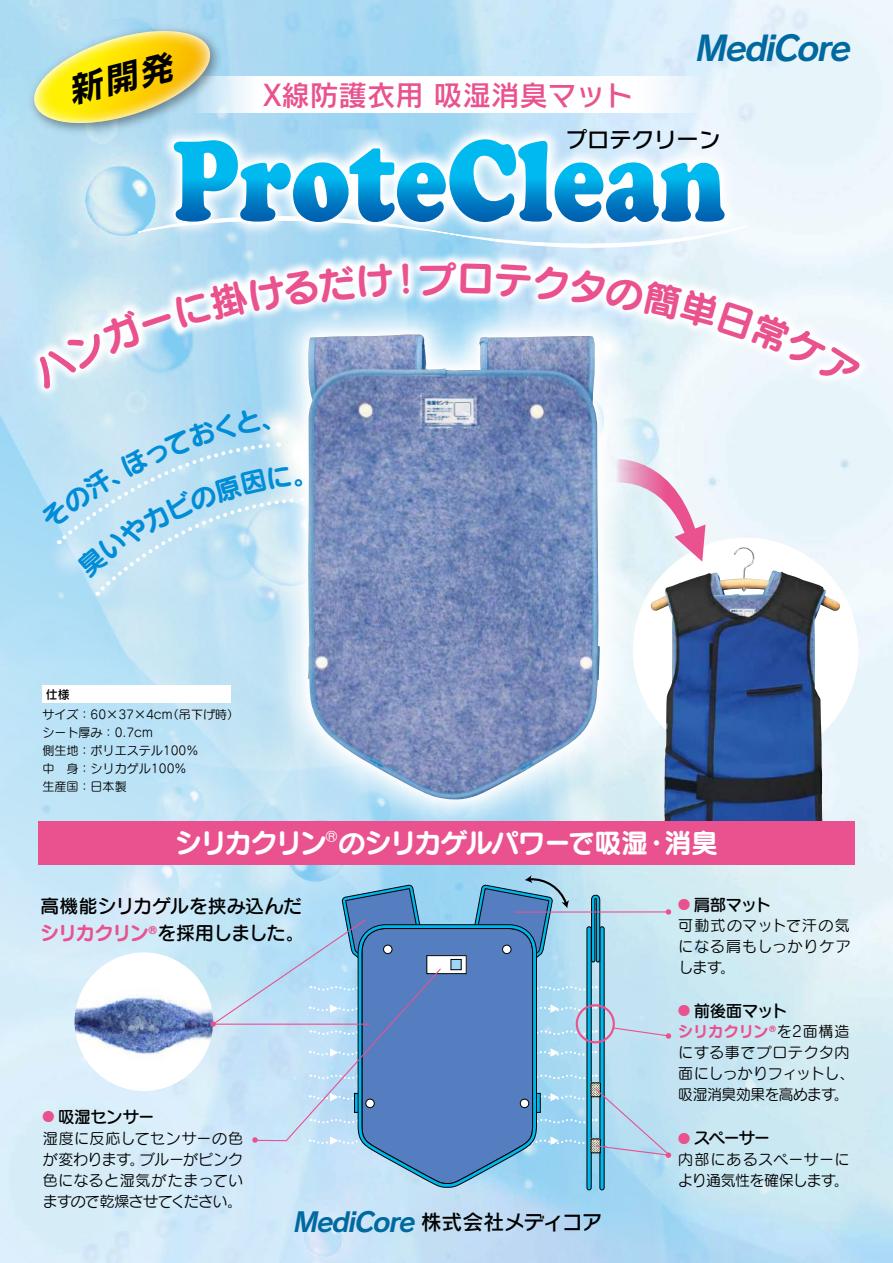
<style>
.page{position:relative;width:893px;height:1263px;background:#fff}
.page>*{position:absolute;margin:0;border:0;box-sizing:border-box;transform-origin:0 0}
.t1{font:37.65px "Seurat Pro B";color:#e9528e}
.t2{font:italic 33.9px "Rodin Pro B";color:#0069a0}
.t3{font:28.5px "Rodin NTLG Pro DB";color:#e9528e}
.t4{font:27px "Seurat Pro B";letter-spacing:-.045em;color:#fff}
.t5{font:italic 26.55px "Rodin Pro B";color:#0069a0}
.t6{font:22.35px "Rodin NTLG Pro DB";color:#000}
.t7{font:21px "Rodin NTLG Pro DB";letter-spacing:-.04em;color:#000}
.t8{font:18.75px "Seurat Pro DB";letter-spacing:-.005em;color:#000}
.t9{font:18.75px "Seurat Pro DB";letter-spacing:-.03em;color:#000}
.t10{font:18.75px "Seurat Pro B";letter-spacing:-.055em;color:#e9528e}
.t11{font:16.5px "Seurat Pro DB";letter-spacing:-.055em;color:#000}
.t12{font:15.75px "Seurat Pro M";color:#fff}
.t13{font:15px/21px "Seurat Pro M";letter-spacing:-.02em;color:#000}
.t14{font:15px "Seurat Pro M";letter-spacing:-.025em;color:#000}
.t15{font:15px/21px "Seurat Pro M";letter-spacing:.005em;color:#000;text-align:right}
.t16{font:15px/21px "Seurat Pro M";letter-spacing:.04em;color:#000}
.t17{font:15px "Seurat Pro B";letter-spacing:-.01em;color:#e9528e}
.t18{font:15px/21px "Seurat Pro M";letter-spacing:.035em;color:#000;text-align:right}
.t19{font:15px "Seurat Pro M";letter-spacing:.065em;color:#000}
.t20{font:15px "Seurat Pro M";letter-spacing:.045em;color:#000}
.t21{font:15px "Seurat Pro M";letter-spacing:-.045em;color:#000}
.t22{font:12px/18px "Seurat Pro M";color:#000}
.t23{font:12px "Seurat Pro DB";color:#e9528e}
.t24{font:12px "Seurat Pro DB";color:#000}
.t25{font:10.95px "Seurat Pro B";color:#e9528e}
.s1{font-family:"Seurat Pro M";color:#000}
</style>
<div class="page">
<img style="left:0;top:0;width:893px;height:1263px">
<img style="left:229px;top:120px;width:516px;height:19px">
<img style="left:229px;top:134px;width:500px;height:5px">
<div style="left:186px;top:76px;width:527px;height:37px;background:#fff"></div>
<div style="left:42px;top:685px;width:189px;height:18px;background:#fff"></div>
<div style="left:587px;top:926px;width:4px;height:264px;border:1px solid #000;border-radius:2px"></div>
<div style="left:600px;top:926px;width:4px;height:264px;border:1px solid #000;border-radius:2px"></div>
<img style="left:257px;top:689px;width:393px;height:132px">
<img style="left:293px;top:689px;width:321px;height:125px">
<img style="left:308px;top:689px;width:292px;height:113px">
<img style="left:650px;top:689px;width:191px;height:132px">
<div style="left:38px;top:821px;width:816px;height:43px;background:#e9528e"></div>
<img style="left:25px;top:20px;width:204px;height:122px">
<img style="left:0;top:255px;width:893px;height:429px">
<img style="left:75px;top:952px;width:138px;height:139px;border-radius:69px">
<svg style="left:210px;top:875px;width:461px;height:309px;background:#90b9dc"></svg>
<hr style="left:213px;top:1023px;width:156px;height:2px;background:#e9528e">
<svg style="left:605px;top:459px;width:100px;height:103px"></svg>
<svg style="left:34px;top:31px;width:177px;height:99px;background:#ddd865"></svg>
<svg style="left:30px;top:139px;width:831px;height:251px"></svg>
<svg style="left:39px;top:407px;width:264px;height:189px;background:#c1e3f4"></svg>
<h2 class="t2" style="left:694px;top:26px;width:165px">MediCore</h2>
<h3 class="t3" style="left:263px;top:76px;width:372px">X線防護衣用吸湿消臭マット</h3>
<h3 class="t6" style="left:565px;top:125px;width:158px">プロテクリーン</h3>
<p class="t24" style="left:46px;top:686px;width:25px">仕様</p>
<p class="t22" style="left:42px;top:705px;width:158px">サイズ：60×37×4CM<br>シート厚み：0.7CM<br>側生地：ポリエステル100%中　身：シリカゲル100%生産国：日本製</p>
<p class="t22" style="left:167px;top:705px;width:74px">（吊下げ時(</p>
<h1 class="t1" style="left:418px;top:252px;width:39px">プ</h1>
<h3 class="t4" style="left:175px;top:824px;width:474px">シリカクリンのシリカゲルパワーで吸湿</h3>
<h3 class="t4" style="left:664px;top:824px;width:55px">消臭</h3>
<h3 class="t12" style="left:326px;top:826px;width:14px">®</h3>
<h3 class="t4" style="left:643px;top:824px;width:28px">・</h3>
<h3 class="t8" style="left:40px;top:894px;width:263px">高機能シリカゲルを挟み込んだ</h3>
<h3 class="t10" style="left:40px;top:920px;width:110px">シリカクリン</h3>
<h3 class="t9" style="left:157px;top:921px;width:149px">を採用しました。</h3>
<p class="t25" style="left:149px;top:922px;width:10px">®</p>
<h3 class="t11" style="left:58px;top:1106px;width:98px">吸湿センサー</h3>
<p class="t23" style="left:43px;top:1109px;width:13px">●</p>
<p class="t15" style="left:43px;top:1127px;width:202px">湿度に反応してセンサーの色ブルーがピンク</p>
<p class="t13" style="left:43px;top:1148px;width:202px">が変わります。<br>色になると湿気がたまっていますので乾燥させてください。</p>
<h3 class="t5" style="left:292px;top:1204px;width:130px">MediCore</h3>
<h3 class="t7" style="left:421px;top:1208px;width:183px">株式会社メディコア</h3>
<h3 class="t11" style="left:694px;top:893px;width:79px">肩部マット</h3>
<p class="t23" style="left:678px;top:896px;width:13px">●</p>
<p class="t19" style="left:678px;top:915px;width:173px">可動式のマットで汗の気</p>
<p class="t16" style="left:678px;top:935px;width:174px">になる肩もしっかりケアします。</p>
<h3 class="t11" style="left:694px;top:999px;width:95px">前後面マット</h3>
<p class="t23" style="left:678px;top:1002px;width:13px">●</p>
<p class="t17" style="left:678px;top:1021px;width:173px">シリカクリン<span class="s1">を</span><sup>®</sup> <span class="s1">2面構造</span></p>
<p class="t20" style="left:678px;top:1042px;width:173px">にする事でプロテクタ内</p>
<p class="t14" style="left:678px;top:1063px;width:177px">面にしっかりフィットし、</p>
<p class="t15" style="left:834px;top:1083px;width:16px">。</p>
<p class="t14" style="left:678px;top:1084px;width:159px">吸湿消臭効果を高めます</p>
<h3 class="t11" style="left:694px;top:1127px;width:78px">スペーサー</h3>
<p class="t23" style="left:678px;top:1130px;width:13px">●</p>
<p class="t18" style="left:678px;top:1148px;width:173px">内部にあるスペーサーに。</p>
<p class="t21" style="left:678px;top:1170px;width:159px">より通気性を確保します</p>
</div>
